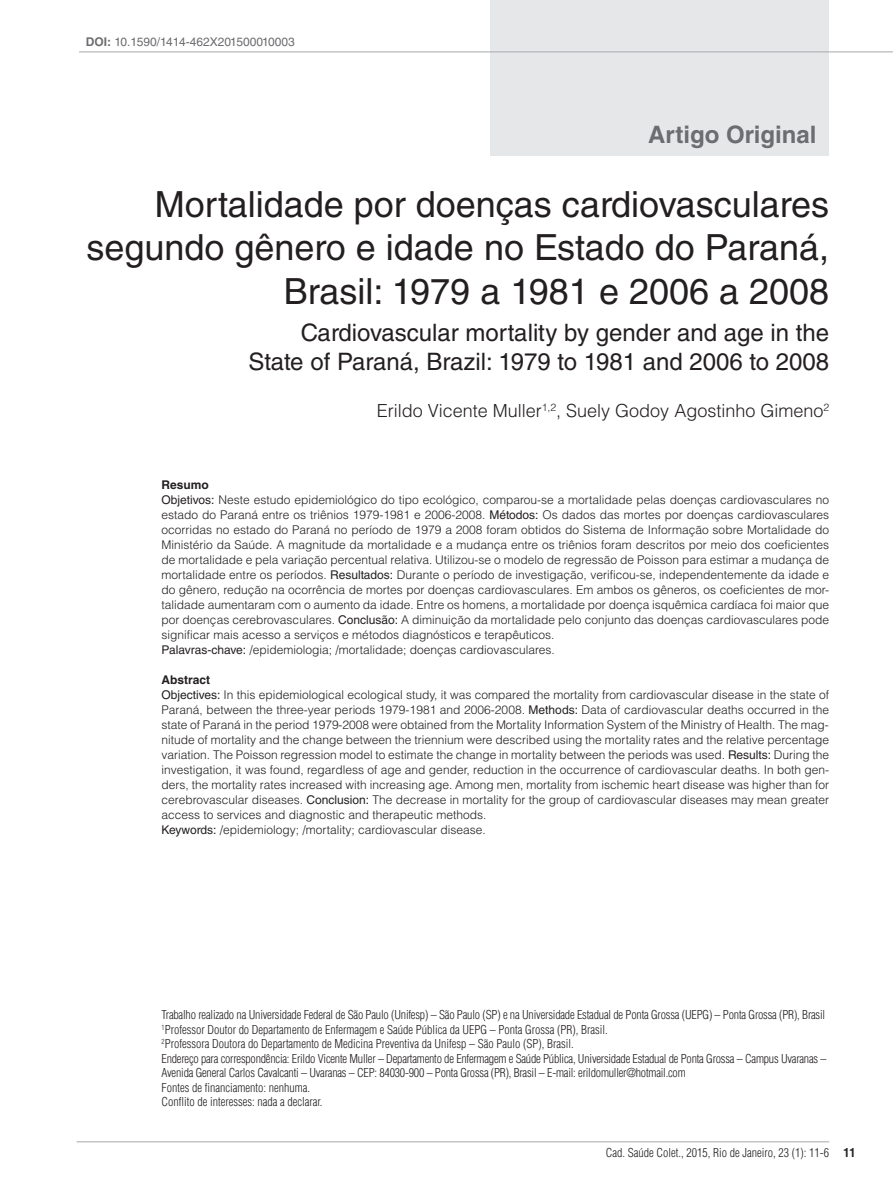
<style>
.page{position:relative;width:893px;height:1191px;background:#fff}
.page>*{position:absolute;margin:0;border:0;box-sizing:border-box;transform-origin:0 0}
.t1{font:36px/43.2px "Helvetica LT Std";color:#231f20;text-align:right}
.t2{font:24px/28.8px "Helvetica LT Std";color:#231f20;text-align:right}
.t3{font:700 24px "Helvetica LT Std";color:#6c6d70}
.t4{font:300 18px "Helvetica LT Std";color:#231f20}
.t5{font:300 12px/15px "Helvetica LT Std";color:#231f20}
.t6{font:300 condensed 12px/14.4px "Helvetica LT Std";letter-spacing:-.015em;color:#231f20}
.t7{font:12px "Helvetica LT Std";color:#6c6d70}
.t8{font:700 condensed 12px "Helvetica LT Std";color:#231f20}
.s1{font-weight:700}
.s2{font-weight:400}
</style>
<div class="page">
<div style="left:491px;top:0;width:338px;height:156px;background:#e6e7e9"></div>
<hr style="left:79px;top:51px;width:814px;height:1px;background:#a8a9ad">
<hr style="left:77px;top:1141px;width:752px;height:1px;background:#a8a9ad">
<p class="t7" style="left:86px;top:35px;width:211px"><span class="s1">DOI:</span> 10.1590/1414-462X201500010003</p>
<h2 class="t3" style="left:648px;top:120px;width:170px">Artigo Original</h2>
<h1 class="t1" style="left:86px;top:183px;width:744px">Mortalidade por doenças cardiovasculares segundo gênero e idade no Estado do Paraná,<br>Brasil: 1979 a 1981 e 2006 a 2008</h1>
<h2 class="t2" style="left:248px;top:318px;width:582px">Cardiovascular mortality by gender and age in the<br>State of Paraná, Brazil: 1979 to 1981 and 2006 to 2008</h2>
<h3 class="t4" style="left:377px;top:399px;width:454px">Erildo Vicente Muller<sup>1,2</sup>, Suely Godoy Agostinho Gimeno<sup>2</sup></h3>
<p class="t5" style="left:162px;top:477px;width:669px"><span class="s1">Resumo<br></span><span class="s2">Objetivos:</span> Neste estudo epidemiológico do tipo ecológico, comparou-se a mortalidade pelas doenças cardiovasculares no estado do Paraná entre os triênios 1979-1981 e 2006-2008. <span class="s2">Métodos:</span> Os dados das mortes por doenças cardiovasculares ocorridas no estado do Paraná no período de 1979 a 2008 foram obtidos do Sistema de Informação sobre Mortalidade do Ministério da Saúde. A magnitude da mortalidade e a mudança entre os triênios foram descritos por meio dos coeficientes de mortalidade e pela variação percentual relativa. Utilizou-se o modelo de regressão de Poisson para estimar a mudança de mortalidade entre os períodos. <span class="s2">Resultados:</span> Durante o período de investigação, verificou-se, independentemente da idade e do gênero, redução na ocorrência de mortes por doenças cardiovasculares. Em ambos os gêneros, os coeficientes de mor&shy;talidade aumentaram com o aumento da idade. Entre os homens, a mortalidade por doença isquêmica cardíaca foi maior que por doenças cerebrovasculares. <span class="s2">Conclusão:</span> A diminuição da mortalidade pelo conjunto das doenças cardiovasculares pode significar mais acesso a serviços e métodos diagnósticos e terapêuticos.<br><span class="s2">Palavras-chave:</span> /epidemiologia; /mortalidade; doenças cardiovasculares.</p>
<p class="t5" style="left:162px;top:672px;width:669px"><span class="s1">Abstract<br></span><span class="s2">Objectives:</span> In this epidemiological ecological study, it was compared the mortality from cardiovascular disease in the state of Paraná, between the three-year periods 1979-1981 and 2006-2008. <span class="s2">Methods:</span> Data of cardiovascular deaths occurred in the state of Paraná in the period 1979-2008 were obtained from the Mortality Information System of the Ministry of Health. The mag&shy;nitude of mortality and the change between the triennium were described using the mortality rates and the relative percentage variation. The Poisson regression model to estimate the change in mortality between the periods was used. <span class="s2">Results:</span> During the investigation, it was found, regardless of age and gender, reduction in the occurrence of cardiovascular deaths. In both gen&shy;ders, the mortality rates increased with increasing age. Among men, mortality from ischemic heart disease was higher than for cerebrovascular diseases. <span class="s2">Conclusion:</span> The decrease in mortality for the group of cardiovascular diseases may mean greater access to services and diagnostic and therapeutic methods.<br><span class="s2">Keywords:</span> /epidemiology; /mortality; cardiovascular disease.</p>
<p class="t6" style="left:162px;top:1007px;width:666px">Trabalho realizado na Universidade Federal de São Paulo (Unifesp) – São Paulo (SP) e na Universidade Estadual de Ponta Grossa (UEPG) – Ponta Grossa (PR), Brasil <sup>1</sup>Professor Doutor do Departamento de Enfermagem e Saúde Pública da UEPG – Ponta Grossa (PR), Brasil.<br><sup>2</sup>Professora Doutora do Departamento de Medicina Preventiva da Unifesp – São Paulo (SP), Brasil.<br>Endereço para correspondência: Erildo Vicente Muller – Departamento de Enfermagem e Saúde Pública, Universidade Estadual de Ponta Grossa – Campus Uvaranas – Avenida General Carlos Cavalcanti – Uvaranas – CEP: 84030-900 – Ponta Grossa (PR), Brasil – E-mail: erildomuller@hotmail.com<br>Fontes de financiamento: nenhuma.<br>Conflito de interesses: nada a declarar.</p>
<p class="t6" style="left:606px;top:1145px;width:225px">Cad. Saúde Colet., 2015, Rio de Janeiro, 23 (1): 11-6</p>
<p class="t8" style="left:843px;top:1145px;width:13px">11</p>
</div>
